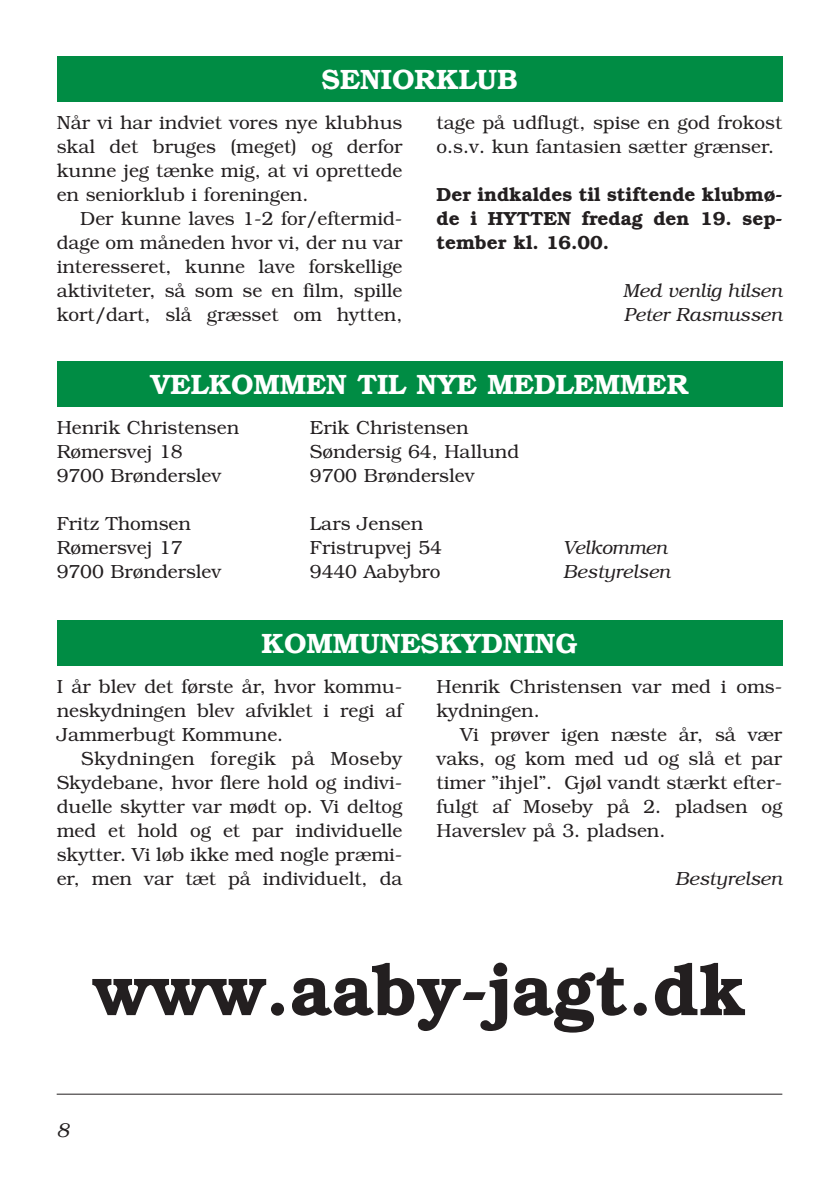
<style>
.page{position:relative;width:840px;height:1190px;background:#fff}
.page>*{position:absolute;margin:0;border:0;box-sizing:border-box;transform-origin:0 0}
.t1{font:600 72px "Bookman";color:#231f20}
.t2{font:600 28px "Bookman";color:#fff}
.t3{font:italic 300 20px "Bookman";color:#231f20}
.t4{font:300 19px/24px "Bookman";color:#231f20}
.t5{font:600 19px/24px "Bookman";color:#231f20;text-align:justify}
.t6{font:italic 300 19px/24px "Bookman";color:#231f20}
</style>
<div class="page">
<hr style="left:57px;top:1094px;width:725px;height:1px;background:#231f20">
<div style="left:57px;top:57px;width:725px;height:45px;background:#008c44"></div>
<div style="left:57px;top:361px;width:725px;height:45px;background:#008c44"></div>
<div style="left:57px;top:621px;width:725px;height:45px;background:#008c44"></div>
<h2 class="t2" style="left:322px;top:69px;width:197px">SENIORKLUB</h2>
<p class="t4" style="left:57px;top:112px;width:347px;text-align:justify">Når vi har indviet vores nye klubhus skal det bruges (meget) og derfor kunne jeg tænke mig, at vi oprettede en seniorklub i foreningen.</p>
<p class="t4" style="left:57px;top:208px;width:347px;text-align:justify;text-indent:24px">Der kunne laves 1-2 for/eftermid&shy;dage om måneden hvor vi, der nu var interesseret, kunne lave forskellige aktiviteter, så som se en film, spille kort/dart, slå græsset om hytten,</p>
<p class="t4" style="left:437px;top:112px;width:347px">tage på udflugt, spise en god frokost o.s.v. kun fantasien sætter grænser.</p>
<p class="t5" style="left:437px;top:184px;width:347px">Der indkaldes til stiftende klubmø&shy;de i HYTTEN fredag den 19. sep&shy;tember kl. 16.00.</p>
<p class="t6" style="left:623px;top:280px;width:161px">Med venlig hilsen<br>Peter Rasmussen</p>
<h2 class="t2" style="left:150px;top:373px;width:540px">VELKOMMEN TIL NYE MEDLEMMER</h2>
<p class="t4" style="left:57px;top:417px;width:184px">Henrik Christensen<br>Rømersvej 18<br>9700 Brønderslev</p>
<p class="t4" style="left:57px;top:513px;width:166px">Fritz Thomsen<br>Rømersvej 17<br>9700 Brønderslev</p>
<p class="t4" style="left:310px;top:417px;width:211px">Erik Christensen<br>Søndersig 64, Hallund<br>9700 Brønderslev</p>
<p class="t4" style="left:310px;top:513px;width:134px">Lars Jensen<br>Fristrupvej 54<br>9440 Aabybro</p>
<p class="t6" style="left:563px;top:537px;width:109px">Velkommen<br>Bestyrelsen</p>
<h2 class="t2" style="left:262px;top:633px;width:317px">KOMMUNESKYDNING</h2>
<p class="t4" style="left:57px;top:676px;width:347px;text-align:justify">I år blev det første år, hvor kommu&shy;neskydningen blev afviklet i regi af Jammerbugt Kommune.</p>
<p class="t4" style="left:57px;top:748px;width:347px;text-align:justify;text-indent:24px">Skydningen foregik på Moseby Skydebane, hvor flere hold og indivi&shy;duelle skytter var mødt op. Vi deltog med et hold og et par individuelle skytter. Vi løb ikke med nogle præmi&shy;er, men var tæt på individuelt, da</p>
<p class="t4" style="left:437px;top:676px;width:347px">Henrik Christensen var med i oms&shy;kydningen.</p>
<p class="t4" style="left:437px;top:724px;width:347px;text-align:justify;text-indent:24px">Vi prøver igen næste år, så vær vaks, og kom med ud og slå et par timer ”ihjel”. Gjøl vandt stærkt efter&shy;fulgt af Moseby på 2. pladsen og Haverslev på 3. pladsen.</p>
<p class="t6" style="left:675px;top:868px;width:109px">Bestyrelsen</p>
<h1 class="t1" style="left:93px;top:962px;width:655px">www.aaby-jagt.dk</h1>
<p class="t3" style="left:57px;top:1123px;width:14px">8</p>
</div>
